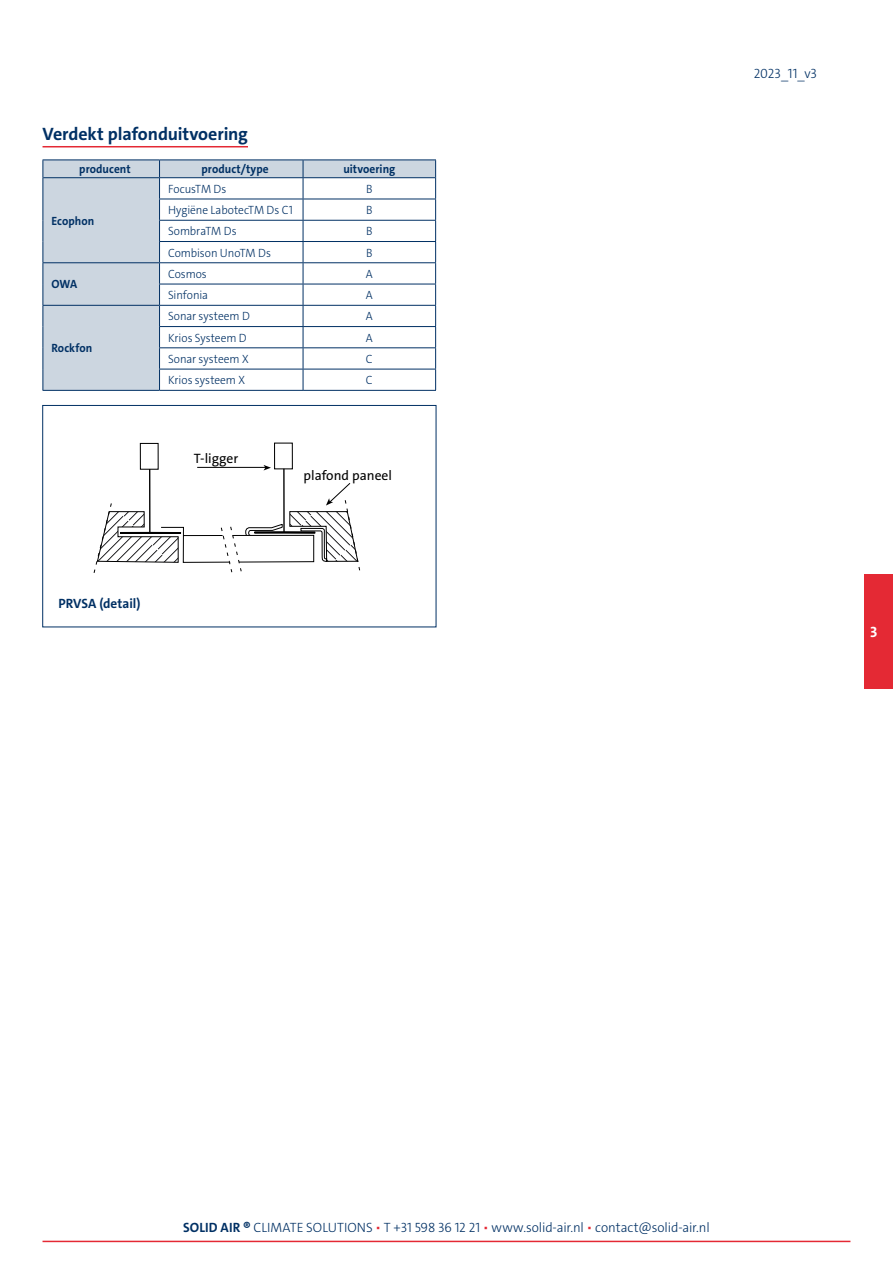
<style>
.page{position:relative;width:893px;height:1263px;background:#fff}
.page>*{position:absolute;margin:0;border:0;box-sizing:border-box;transform-origin:0 0}
.t1{font:700 18px "The Sans C4 s";letter-spacing:-.01em;color:#003064}
.t2{font:700 15px "The Sans C4 s";color:#fff}
.t3{font:13.65px "The Sans B5 Plain";color:#000}
.t4{font:300 13.5px "The Sans C4 s";letter-spacing:-.005em;color:#003064}
.t5{font:700 13.5px "The Sans C4 s";color:#003064}
.t6{font:300 12px "The Sans C4 s";color:#003064;scale:.95 1}
.t7{font:700 12px "The Sans C4 s";letter-spacing:.005em;color:#003064;scale:.95 1}
.s1{font-weight:700}
.s2{color:#e42934}
</style>
<div class="page">
<hr style="left:43px;top:1241px;width:807px;height:1px;background:#e42934">
<div style="left:864px;top:574px;width:29px;height:115px;background:#e42934"></div>
<hr style="left:43px;top:146px;width:205px;height:1px;background:#e42934">
<div style="left:43px;top:405px;width:393px;height:222px;border:1px solid #003064"></div>
<div style="left:274px;top:443px;width:19px;height:26px;border:1px solid #000"></div>
<hr style="left:283px;top:469px;width:2px;height:64px;background:#000">
<hr style="left:197px;top:467px;width:70px;height:1px;background:#000">
<svg style="left:264px;top:465px;width:7px;height:5px"></svg>
<div style="left:140px;top:443px;width:19px;height:27px;border:1px solid #000"></div>
<hr style="left:149px;top:469px;width:2px;height:64px;background:#000">
<svg style="left:93px;top:482px;width:267px;height:91px"></svg>
<svg style="left:44px;top:161px;width:391px;height:229px"></svg>
<hr style="left:43px;top:160px;width:117px;height:1px;background:#003064">
<hr style="left:160px;top:160px;width:143px;height:1px;background:#003064">
<hr style="left:303px;top:160px;width:133px;height:1px;background:#003064">
<hr style="left:159px;top:199px;width:144px;height:1px;background:#003064">
<hr style="left:303px;top:199px;width:133px;height:1px;background:#003064">
<hr style="left:159px;top:220px;width:144px;height:1px;background:#003064">
<hr style="left:303px;top:220px;width:133px;height:1px;background:#003064">
<hr style="left:159px;top:241px;width:144px;height:1px;background:#003064">
<hr style="left:303px;top:241px;width:133px;height:1px;background:#003064">
<hr style="left:43px;top:262px;width:117px;height:1px;background:#003064">
<hr style="left:160px;top:262px;width:143px;height:1px;background:#003064">
<hr style="left:303px;top:262px;width:133px;height:1px;background:#003064">
<hr style="left:159px;top:284px;width:144px;height:1px;background:#003064">
<hr style="left:303px;top:284px;width:133px;height:1px;background:#003064">
<hr style="left:43px;top:305px;width:117px;height:1px;background:#003064">
<hr style="left:160px;top:305px;width:143px;height:1px;background:#003064">
<hr style="left:303px;top:305px;width:133px;height:1px;background:#003064">
<hr style="left:159px;top:326px;width:144px;height:1px;background:#003064">
<hr style="left:303px;top:326px;width:133px;height:1px;background:#003064">
<hr style="left:159px;top:347px;width:144px;height:1px;background:#003064">
<hr style="left:303px;top:347px;width:133px;height:1px;background:#003064">
<svg style="left:43px;top:160px;width:1px;height:230px"></svg>
<hr style="left:159px;top:369px;width:144px;height:1px;background:#003064">
<svg style="left:159px;top:160px;width:1px;height:230px"></svg>
<hr style="left:303px;top:369px;width:133px;height:1px;background:#003064">
<svg style="left:303px;top:160px;width:1px;height:230px"></svg>
<svg style="left:435px;top:160px;width:1px;height:230px"></svg>
<hr style="left:43px;top:390px;width:117px;height:1px;background:#003064">
<hr style="left:160px;top:390px;width:143px;height:1px;background:#003064">
<hr style="left:303px;top:390px;width:133px;height:1px;background:#003064">
<hr style="left:43px;top:177px;width:117px;height:1px;background:#003064">
<hr style="left:160px;top:177px;width:143px;height:1px;background:#003064">
<hr style="left:303px;top:177px;width:132px;height:1px;background:#003064">
<h1 class="t1" style="left:43px;top:122px;width:207px">Verdekt plafonduitvoering</h1>
<p class="t7" style="left:79px;top:161px;width:56px">producent</p>
<p class="t7" style="left:201px;top:161px;width:72px">product/type</p>
<p class="t7" style="left:343px;top:161px;width:56px">uitvoering</p>
<p class="t7" style="left:51px;top:213px;width:47px">Ecophon</p>
<p class="t6" style="left:168px;top:181px;width:63px">FocusTM Ds</p>
<p class="t6" style="left:366px;top:181px;width:8px">B</p>
<p class="t6" style="left:168px;top:202px;width:133px">Hygiëne LabotecTM Ds C1</p>
<p class="t6" style="left:366px;top:202px;width:8px">B</p>
<p class="t6" style="left:168px;top:224px;width:74px">SombraTM Ds</p>
<p class="t6" style="left:366px;top:224px;width:8px">B</p>
<p class="t6" style="left:168px;top:245px;width:110px">Combison UnoTM Ds</p>
<p class="t6" style="left:366px;top:245px;width:8px">B</p>
<p class="t7" style="left:51px;top:277px;width:29px">OWA</p>
<p class="t7" style="left:51px;top:340px;width:45px">Rockfon</p>
<p class="t6" style="left:168px;top:266px;width:42px">Cosmos</p>
<p class="t6" style="left:366px;top:266px;width:9px">A</p>
<p class="t6" style="left:168px;top:287px;width:44px">Sinfonia</p>
<p class="t6" style="left:366px;top:287px;width:9px">A</p>
<p class="t6" style="left:168px;top:309px;width:88px">Sonar systeem D</p>
<p class="t6" style="left:366px;top:309px;width:9px">A</p>
<p class="t6" style="left:168px;top:330px;width:84px">Krios Systeem D</p>
<p class="t6" style="left:366px;top:330px;width:9px">A</p>
<p class="t6" style="left:168px;top:351px;width:86px">Sonar systeem X</p>
<p class="t6" style="left:366px;top:351px;width:9px">C</p>
<p class="t6" style="left:168px;top:372px;width:83px">Krios systeem X</p>
<p class="t6" style="left:366px;top:372px;width:9px">C</p>
<p class="t3" style="left:194px;top:451px;width:46px">T-ligger</p>
<p class="t3" style="left:304px;top:468px;width:90px">plafond paneel</p>
<p class="t5" style="left:58px;top:595px;width:84px">PRVSA (detail)</p>
<p class="t4" style="left:754px;top:65px;width:64px">2023_11_v3</p>
<p class="t2" style="left:870px;top:622px;width:9px">3</p>
<p class="t4" style="left:183px;top:1219px;width:528px"><span class="s1">SOLID AIR ®</span> CLIMATE SOLUTIONS <span class="s2">•</span> T +31 598 36 12 21 <span class="s2">•</span> www.solid-air.nl <span class="s2">•</span> contact@solid-air.nl</p>
</div>
